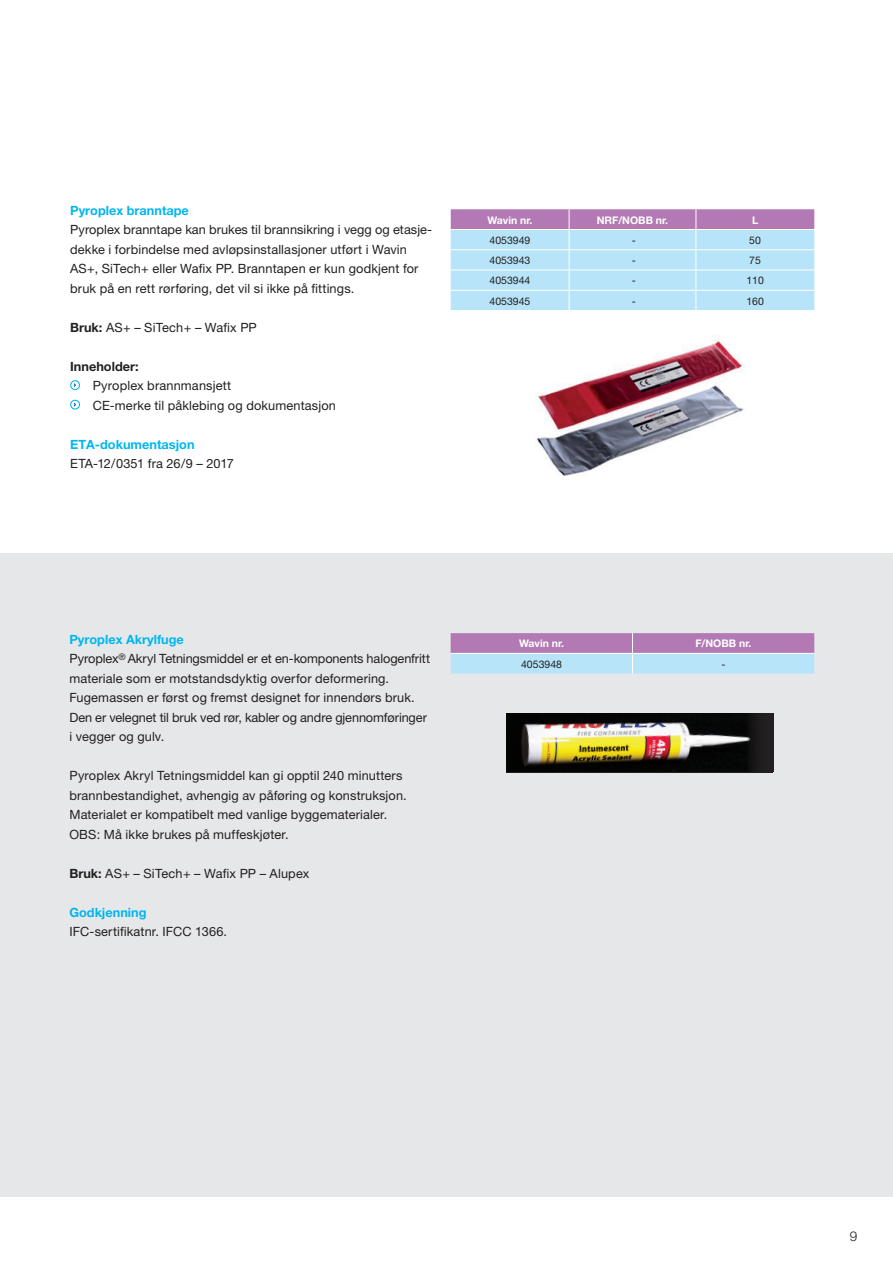
<style>
.page{position:relative;width:893px;height:1263px;background:#fff}
.page>*{position:absolute;margin:0;border:0;box-sizing:border-box;transform-origin:0 0}
.t1{font:300 13.5px "Helvetica Neue";color:#231f20}
.Body_text{font:12.75px/19.5px "Helvetica Neue";letter-spacing:.01em;color:#231f20}
.Body_text-2{font:700 12.75px "Helvetica Neue";color:#00b6f0}
.Body_text-3{font:700 12.75px "Helvetica Neue";color:#231f20}
.Table_text{font:10.5px "Helvetica Neue";color:#231f20}
.Table_header{font:700 10.5px "Helvetica Neue";color:#fff}
.s1{font-weight:700}
</style>
<div class="page">
<div style="left:0;top:553px;width:893px;height:643px;background:#e6e7e9"></div>
<svg style="left:451px;top:209px;width:363px;height:101px;background:#b9d0eb"></svg>
<div style="left:70px;top:380px;width:10px;height:10px;border:1px solid #00b6f0;border-radius:50%"></div>
<div style="left:70px;top:400px;width:10px;height:9px;border:1px solid #00b6f0;border-radius:50%"></div>
<img style="left:536px;top:334px;width:208px;height:142px">
<img style="left:507px;top:714px;width:240px;height:58px">
<div style="left:747px;top:714px;width:26px;height:58px;background:#231f20"></div>
<svg style="left:451px;top:633px;width:363px;height:41px;background:#b6b1d7"></svg>
<p class="Body_text-2" style="left:70px;top:202px;width:120px">Pyroplex branntape</p>
<p class="Body_text" style="left:70px;top:220px;width:364px">Pyroplex branntape kan brukes til brannsikring i vegg og etasje&shy;dekke i forbindelse med avløpsinstallasjoner utført i Wavin AS+, SiTech+ eller Wafix PP. Branntapen er kun godkjent for bruk på en rett rørføring, det vil si ikke på fittings.</p>
<p class="Body_text" style="left:70px;top:317px;width:188px"><span class="s1">Bruk:</span> AS+ – SiTech+ – Wafix PP</p>
<p class="Body_text-3" style="left:70px;top:358px;width:70px">Inneholder:</p>
<p class="Body_text" style="left:93px;top:376px;width:140px">Pyroplex brannmansjett</p>
<p class="Body_text" style="left:93px;top:395px;width:245px">CE-merke til påklebing og dokumentasjon</p>
<p class="Body_text-2" style="left:70px;top:436px;width:126px">ETA-dokumentasjon</p>
<p class="Body_text" style="left:70px;top:454px;width:165px">ETA-12/0351 fra 26/9 – 2017</p>
<p class="Table_header" style="left:487px;top:213px;width:47px">Wavin nr.</p>
<p class="Table_header" style="left:597px;top:213px;width:73px">NRF/NOBB nr.</p>
<p class="Table_header" style="left:752px;top:213px;width:8px">L</p>
<p class="Table_text" style="left:489px;top:234px;width:42px">4053949</p>
<p class="Table_text" style="left:632px;top:234px;width:6px">-</p>
<p class="Table_text" style="left:749px;top:234px;width:13px">50</p>
<p class="Table_text" style="left:489px;top:254px;width:42px">4053943</p>
<p class="Table_text" style="left:632px;top:254px;width:6px">-</p>
<p class="Table_text" style="left:749px;top:254px;width:13px">75</p>
<p class="Table_text" style="left:489px;top:274px;width:42px">4053944</p>
<p class="Table_text" style="left:632px;top:274px;width:6px">-</p>
<p class="Table_text" style="left:746px;top:274px;width:19px">110</p>
<p class="Table_text" style="left:489px;top:294px;width:42px">4053945</p>
<p class="Table_text" style="left:632px;top:294px;width:6px">-</p>
<p class="Table_text" style="left:746px;top:294px;width:19px">160</p>
<p class="Body_text-2" style="left:69px;top:631px;width:116px">Pyroplex Akrylfuge</p>
<p class="Body_text" style="left:69px;top:649px;width:362px">Pyroplex<sup>®</sup> Akryl Tetningsmiddel er et en-komponents halogenfritt materiale som er motstandsdyktig overfor deformering.<br>Fugemassen er først og fremst designet for innendørs bruk.<br>Den er velegnet til bruk ved rør, kabler og andre gjennomføringer i vegger og gulv.</p>
<p class="Body_text" style="left:69px;top:766px;width:339px">Pyroplex Akryl Tetningsmiddel kan gi opptil 240 minutters brannbestandighet, avhengig av påføring og konstruksjon.<br>Materialet er kompatibelt med vanlige byggematerialer.</p>
<p class="Body_text" style="left:69px;top:824px;width:221px">OBS: Må ikke brukes på muffeskjøter.</p>
<p class="Body_text" style="left:69px;top:863px;width:241px"><span class="s1">Bruk:</span> AS+ – SiTech+ – Wafix PP – Alupex</p>
<p class="Body_text-2" style="left:69px;top:904px;width:79px">Godkjenning</p>
<p class="Body_text" style="left:69px;top:922px;width:159px">IFC-sertifikatnr. IFCC 1366.</p>
<p class="Table_header" style="left:519px;top:637px;width:47px">Wavin nr.</p>
<p class="Table_header" style="left:695px;top:637px;width:58px">F/NOBB nr.</p>
<p class="Table_text" style="left:521px;top:658px;width:42px">4053948</p>
<p class="Table_text" style="left:721px;top:658px;width:6px">-</p>
<p class="t1" style="left:850px;top:1227px;width:9px">9</p>
</div>
